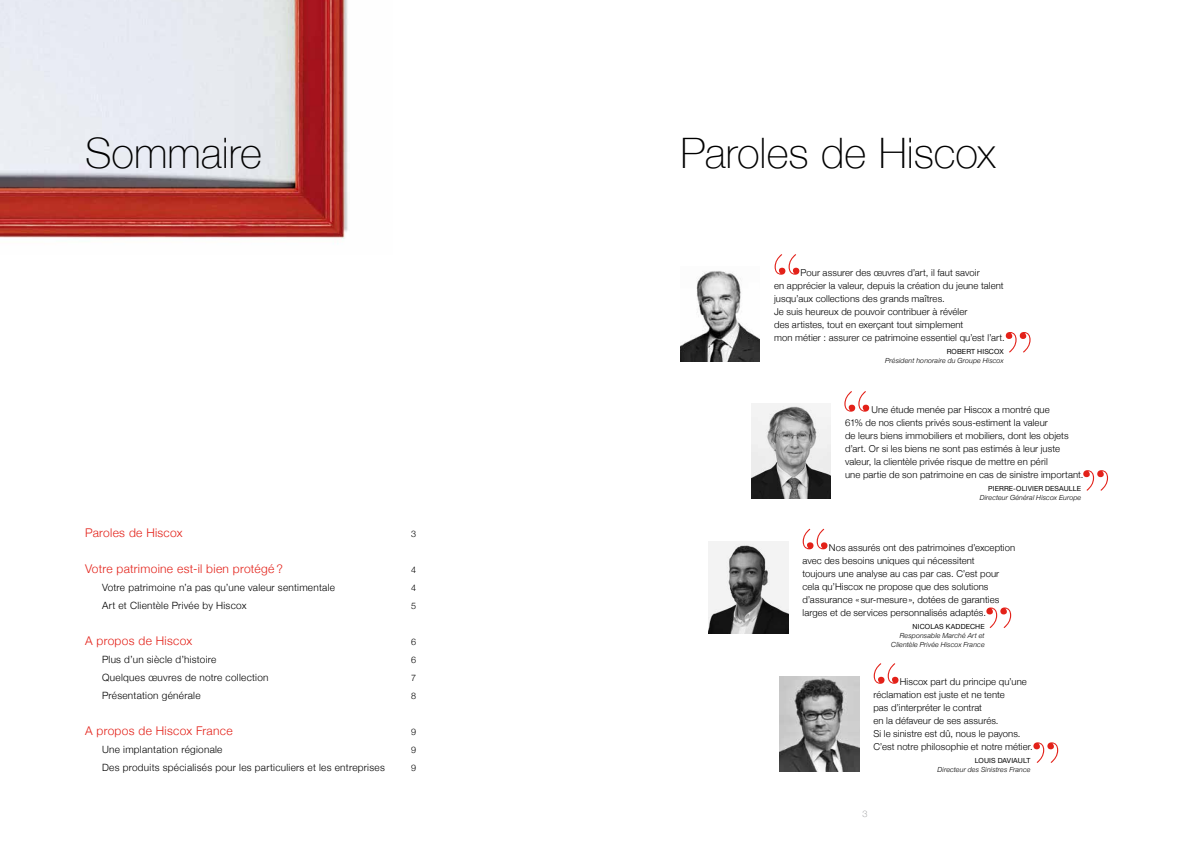
<style>
.page{position:relative;width:1191px;height:842px;background:#fff}
.page>*{position:absolute;margin:0;border:0;box-sizing:border-box;transform-origin:0 0}
.t1{font:72px "Bauer Bodoni";color:#e32119}
.t2{font:100 42px "Helvetica Neue";color:#000}
.t3{font:300 12px "Helvetica Neue";letter-spacing:.025em;color:#e32119}
.t4{font:300 10px/18px "Helvetica Neue";letter-spacing:.025em;color:#000}
.t5{font:300 9.5px/13px "Helvetica Neue";letter-spacing:.01em;color:#000}
.t6{font:300 9px/18px "Helvetica Neue";color:#000;text-align:justify}
.t7{font:100 9px "Helvetica Neue";color:#87888a}
.t8{font:italic 300 7px/9px "Helvetica Neue";letter-spacing:.02em;color:#000;text-align:right}
.t9{font:7px "Helvetica Neue";letter-spacing:.02em;color:#000}
</style>
<div class="page">
<img style="left:680px;top:271px;width:80px;height:90px">
<img style="left:751px;top:404px;width:80px;height:95px">
<img style="left:709px;top:541px;width:79px;height:93px">
<img style="left:780px;top:676px;width:79px;height:95px">
<img style="left:0;top:0;width:348px;height:244px">
<h2 class="t2" style="left:85px;top:121px;width:178px">Sommaire</h2>
<p class="t3" style="left:85px;top:523px;width:99px">Paroles de Hiscox</p>
<p class="t3" style="left:85px;top:559px;width:199px">Votre patrimoine est-il bien protégé ?</p>
<p class="t4" style="left:102px;top:578px;width:234px">Votre patrimoine n’a pas qu’une valeur sentimentale<br>Art et Clientèle Privée by Hiscox</p>
<p class="t3" style="left:85px;top:631px;width:109px">A propos de Hiscox</p>
<p class="t4" style="left:102px;top:650px;width:168px">Plus d’un siècle d’histoire<br>Quelques œuvres de notre collection<br>Présentation générale</p>
<p class="t3" style="left:85px;top:721px;width:149px">A propos de Hiscox France</p>
<p class="t4" style="left:102px;top:740px;width:284px">Une implantation régionale<br>Des produits spécialisés pour les particuliers et les entreprises</p>
<p class="t6" style="left:411px;top:524px;width:7px">3</p>
<p class="t6" style="left:411px;top:560px;width:7px">4<br>4<br>5</p>
<p class="t6" style="left:411px;top:632px;width:7px">6<br>6<br>7<br>8</p>
<p class="t6" style="left:411px;top:722px;width:7px">9<br>9<br>9</p>
<h2 class="t2" style="left:680px;top:121px;width:317px">Paroles de Hiscox</h2>
<h1 class="t1" style="left:805px;top:291px;width:37px;rotate:-180deg">”</h1>
<p class="t5" style="left:774px;top:265px;width:232px;text-indent:26px">Pour assurer des œuvres d’art, il faut savoir<br>en apprécier la valeur, depuis la création du jeune talent jusqu’aux collections des grands maîtres.<br>Je suis heureux de pouvoir contribuer à révéler<br>des artistes, tout en exerçant tout simplement<br>mon métier : assurer ce patrimoine essentiel qu’est l’art.</p>
<p class="t9" style="left:946px;top:346px;width:59px">ROBERT HISCOX</p>
<p class="t8" style="left:885px;top:355px;width:120px">Président honoraire du Groupe Hiscox</p>
<h1 class="t1" style="left:1000px;top:316px;width:37px">”</h1>
<h1 class="t1" style="left:874px;top:428px;width:37px;rotate:-180deg">”</h1>
<p class="t5" style="left:845px;top:403px;width:240px;text-indent:26px">Une étude menée par Hiscox a montré que<br>61% de nos clients privés sous-estiment la valeur<br>de leurs biens immobiliers et mobiliers, dont les objets d’art. Or si les biens ne sont pas estimés à leur juste valeur, la clientèle privée risque de mettre en péril<br>une partie de son patrimoine en cas de sinistre important.</p>
<p class="t9" style="left:988px;top:484px;width:94px">PIERRE-OLIVIER DESAULLE</p>
<p class="t8" style="left:979px;top:493px;width:103px">Directeur Général Hiscox Europe</p>
<h1 class="t1" style="left:1077px;top:454px;width:37px">”</h1>
<h1 class="t1" style="left:833px;top:565px;width:37px;rotate:-180deg">”</h1>
<p class="t5" style="left:802px;top:540px;width:214px;text-indent:26px">Nos assurés ont des patrimoines d’exception avec des besoins uniques qui nécessitent<br>toujours une analyse au cas par cas. C’est pour cela qu’Hiscox ne propose que des solutions d’assurance « sur-mesure», dotées de garanties larges et de services personnalisés adaptés.</p>
<p class="t9" style="left:912px;top:621px;width:74px">NICOLAS KADDECHE</p>
<p class="t8" style="left:891px;top:630px;width:95px">Responsable Marché Art et<br>Clientèle Privée Hiscox France</p>
<p class="t5" style="left:873px;top:675px;width:161px;text-indent:26px">Hiscox part du principe qu’une réclamation est juste et ne tente<br>pas d’interpréter le contrat<br>en la défaveur de ses assurés.<br>Si le sinistre est dû, nous le payons.<br>C’est notre philosophie et notre métier.</p>
<p class="t9" style="left:974px;top:756px;width:57px">LOUIS DAVIAULT</p>
<p class="t8" style="left:937px;top:765px;width:94px">Directeur des Sinistres France</p>
<h1 class="t1" style="left:980px;top:591px;width:37px">”</h1>
<h1 class="t1" style="left:904px;top:700px;width:37px;rotate:-180deg">”</h1>
<h1 class="t1" style="left:1027px;top:726px;width:37px">”</h1>
<p class="t7" style="left:862px;top:807px;width:7px">3</p>
</div>
